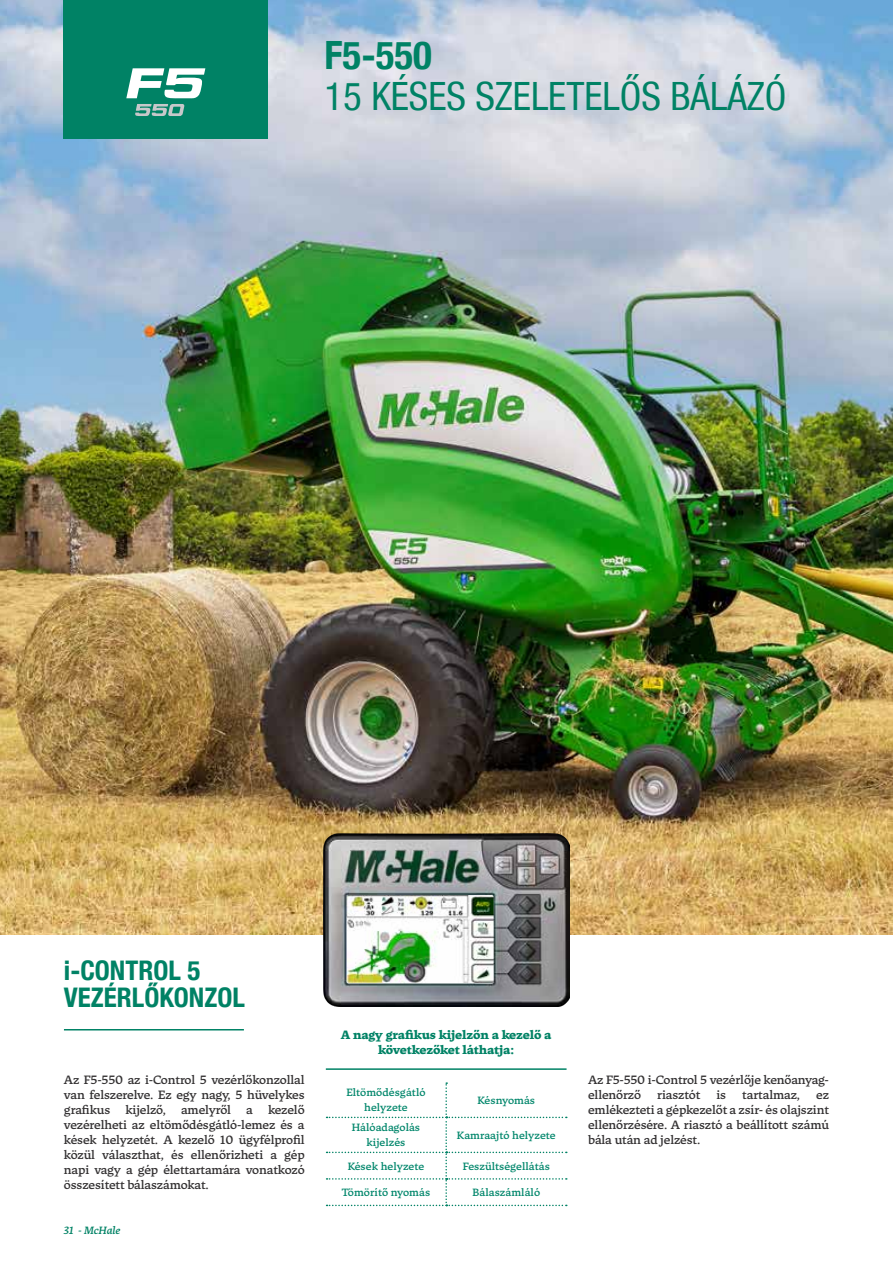
<style>
.page{position:relative;width:893px;height:1263px;background:#fff}
.page>*{position:absolute;margin:0;border:0;box-sizing:border-box;transform-origin:0 0}
.t1{font:condensed 39px "Helvetica Neue LT Com";color:#008265}
.t2{font:700 condensed 39px "Helvetica Neue";color:#008265}
.t3{font:700 condensed 27px/27px "Helvetica Neue LT Com";color:#008265}
.t4{font:500 12px/15px "Tuna";letter-spacing:-.015em;color:#333132;text-align:justify}
.t5{font:800 12px/15px "Tuna";letter-spacing:-.015em;color:#008265;text-align:center}
.t6{font:500 10.5px/15px "Tuna";color:#00866b;text-align:center}
.t7{font:italic 500 10.5px "Tuna";letter-spacing:-.005em;color:#008265}
</style>
<div class="page">
<img style="left:0;top:0;width:893px;height:934px">
<div style="left:64px;top:0;width:204px;height:139px;background:#008265"></div>
<svg style="left:327px;top:1082px;width:240px;height:124px"></svg>
<hr style="left:64px;top:1029px;width:180px;height:1px;background:#008265">
<hr style="left:326px;top:1068px;width:241px;height:2px;background:#008265">
<img style="left:323px;top:834px;width:246px;height:172px">
<svg style="left:126px;top:68px;width:79px;height:48px"></svg>
<img style="left:347px;top:895px;width:147px;height:88px">
<h1 class="t2" style="left:325px;top:31px;width:109px">F5-550</h1>
<h1 class="t1" style="left:325px;top:73px;width:464px">15 KÉSES SZELETELŐS BÁLÁZÓ</h1>
<h2 class="t3" style="left:64px;top:957px;width:183px">i-CONTROL 5<br>VEZÉRLŐKONZOL</h2>
<p class="t4" style="left:64px;top:1072px;width:242px">Az F5-550 az i-Control 5 vezérlőkonzollal van felszerelve. Ez egy nagy, 5 hüvelykes grafikus</p>
<p class="t4" style="left:64px;top:1102px;width:242px;text-indent:204px">kezelő vezérelheti az eltömődésgátló-lemez és a kések helyzetét. A kezelő 10 ügyfélprofil közül választhat, és ellenőrizheti a gép napi vagy a gép élettartamára vonatkozó összesített bálaszámokat.</p>
<p class="t4" style="left:125px;top:1102px;width:42px">kijelző,</p>
<p class="t4" style="left:181px;top:1102px;width:52px">amelyről</p>
<p class="t4" style="left:246px;top:1102px;width:8px">a</p>
<p class="t7" style="left:64px;top:1223px;width:58px">31 - McHale</p>
<p class="t5" style="left:341px;top:1027px;width:212px">A nagy grafikus kijelzőn a kezelő a következőket láthatja:</p>
<p class="t6" style="left:346px;top:1085px;width:81px">Eltömődésgátló helyzete</p>
<p class="t6" style="left:478px;top:1093px;width:59px">Késnyomás</p>
<p class="t6" style="left:352px;top:1120px;width:70px">Hálóadagolás kijelzés</p>
<p class="t6" style="left:457px;top:1128px;width:100px">Kamraajtó helyzete</p>
<p class="t6" style="left:348px;top:1158px;width:78px">Kések helyzete</p>
<p class="t6" style="left:463px;top:1158px;width:89px">Feszültségellátás</p>
<p class="t6" style="left:342px;top:1185px;width:90px">Tömörítő nyomás</p>
<p class="t6" style="left:473px;top:1185px;width:69px">Bálaszámláló</p>
<p class="t4" style="left:588px;top:1072px;width:242px">Az F5-550 i-Control 5 vezérlője kenőanyag&shy;ellenőrző</p>
<p class="t4" style="left:657px;top:1087px;width:45px">riasztót</p>
<p class="t4" style="left:716px;top:1087px;width:11px">is</p>
<p class="t4" style="left:742px;top:1087px;width:59px">tartalmaz,</p>
<p class="t4" style="left:588px;top:1087px;width:242px;text-indent:228px">ez emlékezteti a gépkezelőt a zsír- és olajszint ellenőrzésére. A riasztó a beállított számú bála után ad jelzést.</p>
</div>
